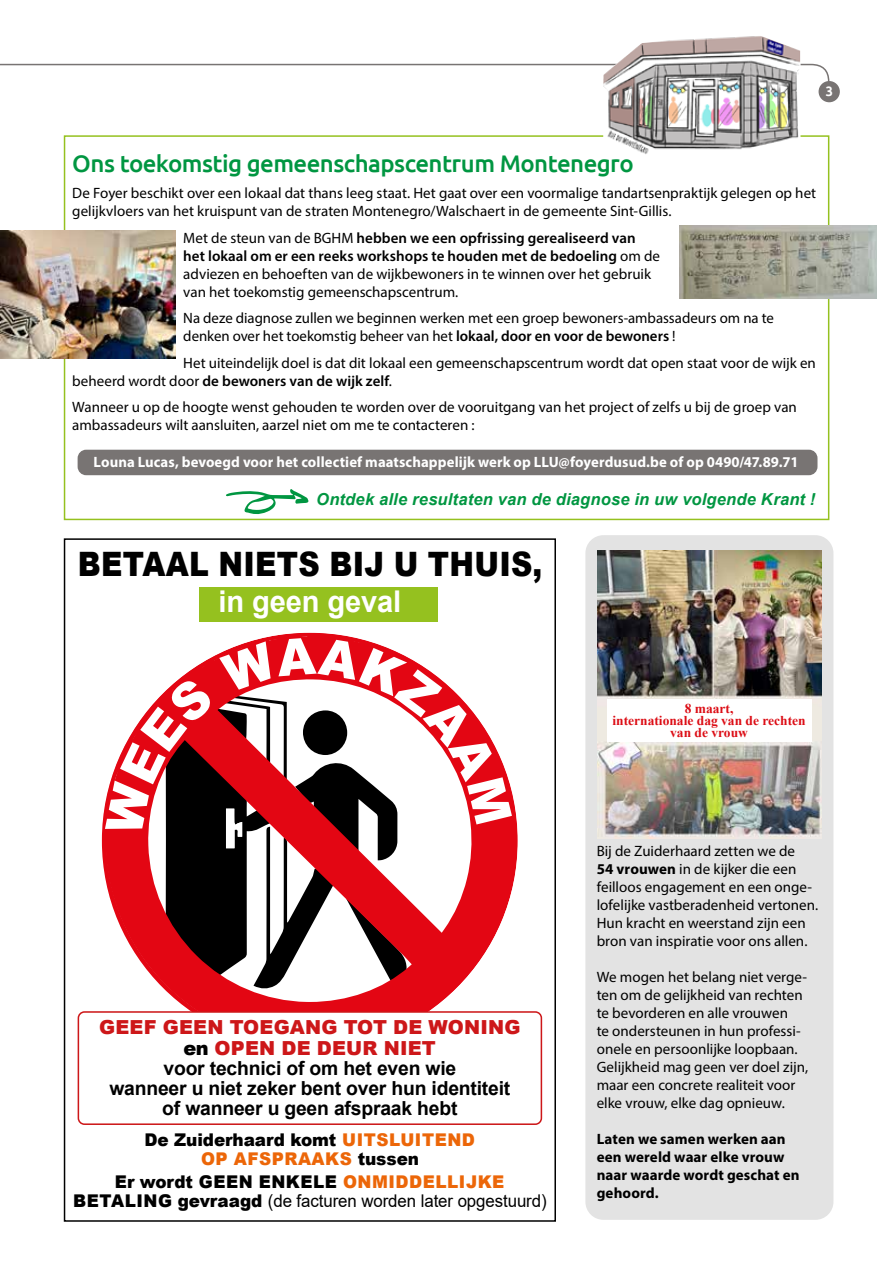
<style>
.page{position:relative;width:893px;height:1263px;background:#fff}
.page>*{position:absolute;margin:0;border:0;box-sizing:border-box;transform-origin:0 0}
.t1{font:900 33.6px "Arial";letter-spacing:.01em;color:#000;scale:.88 1}
.t2{font:700 30px "Arial";letter-spacing:-.005em;color:#fff}
.t3{font:500 24px "Ubuntu";letter-spacing:-.025em;color:#009641}
.t4{font:700 19.35px/20.2px "Arial";letter-spacing:-.01em;color:#000;text-align:center}
.t5{font:900 17.55px/18.9px "Arial";letter-spacing:.03em;color:#000;text-align:center;scale:.96 1}
.t6{font:900 17.55px/18.9px "Arial";letter-spacing:.01em;color:#000;text-align:center;scale:.96 1}
.t7{font:italic 700 16.5px "Arial";letter-spacing:.01em;color:#009641}
.t8{font:15px/18px "Myriad Pro";color:#000}
.t9{font:700 15px "Myriad Pro";letter-spacing:.005em;color:#fff}
.t10{font:700 15px/18px "Myriad Pro";letter-spacing:.005em;color:#000}
.t11{font:700 15px "Ubuntu Mono";color:#fff}
.t12{font:700 13.5px/12px "Times New Roman";color:#dc0d15;text-align:center}
.s1{font-weight:600}
.s2{font-weight:900;color:#cd1719}
.s3{font-weight:900}
.s4{color:#ec6608}
.s5{font-weight:400}
.s6{font-weight:700}
</style>
<div class="page">
<div style="left:585px;top:535px;width:248px;height:685px;background:#e3e3e3;border-radius:18px"></div>
<div style="left:78px;top:450px;width:739px;height:25px;background:#787473;border-radius:9px"></div>
<div style="left:819px;top:81px;width:21px;height:21px;background:#787473;border-radius:50%"></div>
<img style="left:597px;top:551px;width:225px;height:287px">
<svg style="left:0;top:51px;width:830px;height:107px"></svg>
<img style="left:603px;top:36px;width:197px;height:122px">
<img style="left:0;top:231px;width:175px;height:127px">
<img style="left:679px;top:226px;width:198px;height:73px">
<svg style="left:226px;top:489px;width:83px;height:25px"></svg>
<svg style="left:164px;top:793px;width:350px;height:218px;fill:#e30613"></svg>
<div style="left:78px;top:1011px;width:464px;height:114px;border:2px solid #cd1719;border-radius:6px"></div>
<div style="left:64px;top:538px;width:492px;height:684px;border:2px solid #000"></div>
<div style="left:200px;top:587px;width:238px;height:34px;background:#95c11f"></div>
<div style="left:607px;top:699px;width:204px;height:43px;background:#fff"></div>
<svg style="left:105px;top:636px;width:407px;height:353px"></svg>
<p class="t11" style="left:825px;top:84px;width:9px">3</p>
<h3 class="t3" style="left:72px;top:148px;width:563px">Ons toekomstig gemeenschapscentrum Montenegro</h3>
<p class="t8" style="left:72px;top:184px;width:745px">De Foyer beschikt over een lokaal dat thans leeg staat. Het gaat over een voormalige tandartsenpraktijk gelegen op het gelijkvloers van het kruispunt van de straten Montenegro/Walschaert in de gemeente Sint-Gillis.</p>
<p class="t8" style="left:183px;top:229px;width:478px">Met de steun van de BGHM <span class="s1">hebben we een opfrissing gerealiseerd van het lokaal om er een reeks workshops te houden met de bedoeling</span> om de adviezen en behoeften van de wijkbewoners in te winnen over het gebruik van het toekomstig gemeenschapscentrum.</p>
<p class="t8" style="left:183px;top:309px;width:592px">Na deze diagnose zullen we beginnen werken met een groep bewoners-ambassadeurs om na te denken over het toekomstig beheer van het <span class="s1">lokaal, door en voor de bewoners</span> !</p>
<p class="t8" style="left:72px;top:354px;width:745px;text-indent:111px">Het uiteindelijk doel is dat dit lokaal een gemeenschapscentrum wordt dat open staat voor de wijk en beheerd wordt door <span class="s1">de bewoners van de wijk zelf</span>.</p>
<p class="t8" style="left:72px;top:398px;width:726px">Wanneer u op de hoogte wenst gehouden te worden over de vooruitgang van het project of zelfs u bij de groep van ambassadeurs wilt aansluiten, aarzel niet om me te contacteren :</p>
<p class="t9" style="left:94px;top:452px;width:706px">Louna Lucas, bevoegd voor het collectief maatschappelijk werk op LLU@foyerdusud.be of op 0490/47.89.71</p>
<p class="t7" style="left:316px;top:488px;width:501px">Ontdek alle resultaten van de diagnose in uw volgende Krant !</p>
<h1 class="t1" style="left:78px;top:540px;width:529px">BETAAL NIETS BIJ U THUIS,</h1>
<h2 class="t2" style="left:219px;top:580px;width:184px">in geen geval</h2>
<p class="t12" style="left:612px;top:702px;width:195px">8 maart,<br>internationale dag van de rechten van de vrouw</p>
<p class="t4" style="left:99px;top:1018px;width:423px"><span class="s2">GEEF GEEN TOEGANG TOT DE WONING </span><span class="s3">en</span> <span class="s2">OPEN DE DEUR NIET<br></span>voor technici of om het even wie<br>wanneer u niet zeker bent over hun identiteit of wanneer u geen afspraak hebt</p>
<p class="t6" style="left:144px;top:1130px;width:346px">De Zuiderhaard komt <span class="s4">UITSLUITEND<br>OP AFSPRAAKS</span> tussen</p>
<p class="t5" style="left:73px;top:1172px;width:495px">Er wordt GEEN ENKELE <span class="s4">ONMIDDELLIJKE<br></span>BETALING gevraagd <span class="s5">(de facturen worden later opgestuurd)</span></p>
<p class="t8" style="left:597px;top:842px;width:223px">Bij de Zuiderhaard zetten we de<br><span class="s6">54 vrouwen</span> in de kijker die een feilloos engagement en een onge&shy;lofelijke vastberadenheid vertonen.<br>Hun kracht en weerstand zijn een bron van inspiratie voor ons allen.</p>
<p class="t8" style="left:597px;top:968px;width:213px">We mogen het belang niet verge&shy;ten om de gelijkheid van rechten te bevorderen en alle vrouwen<br>te ondersteunen in hun professi&shy;onele en persoonlijke loopbaan.<br>Gelijkheid mag geen ver doel zijn, maar een concrete realiteit voor elke vrouw, elke dag opnieuw.</p>
<p class="t10" style="left:597px;top:1129px;width:204px">Laten we samen werken aan een wereld waar elke vrouw naar waarde wordt geschat en gehoord.</p>
</div>
